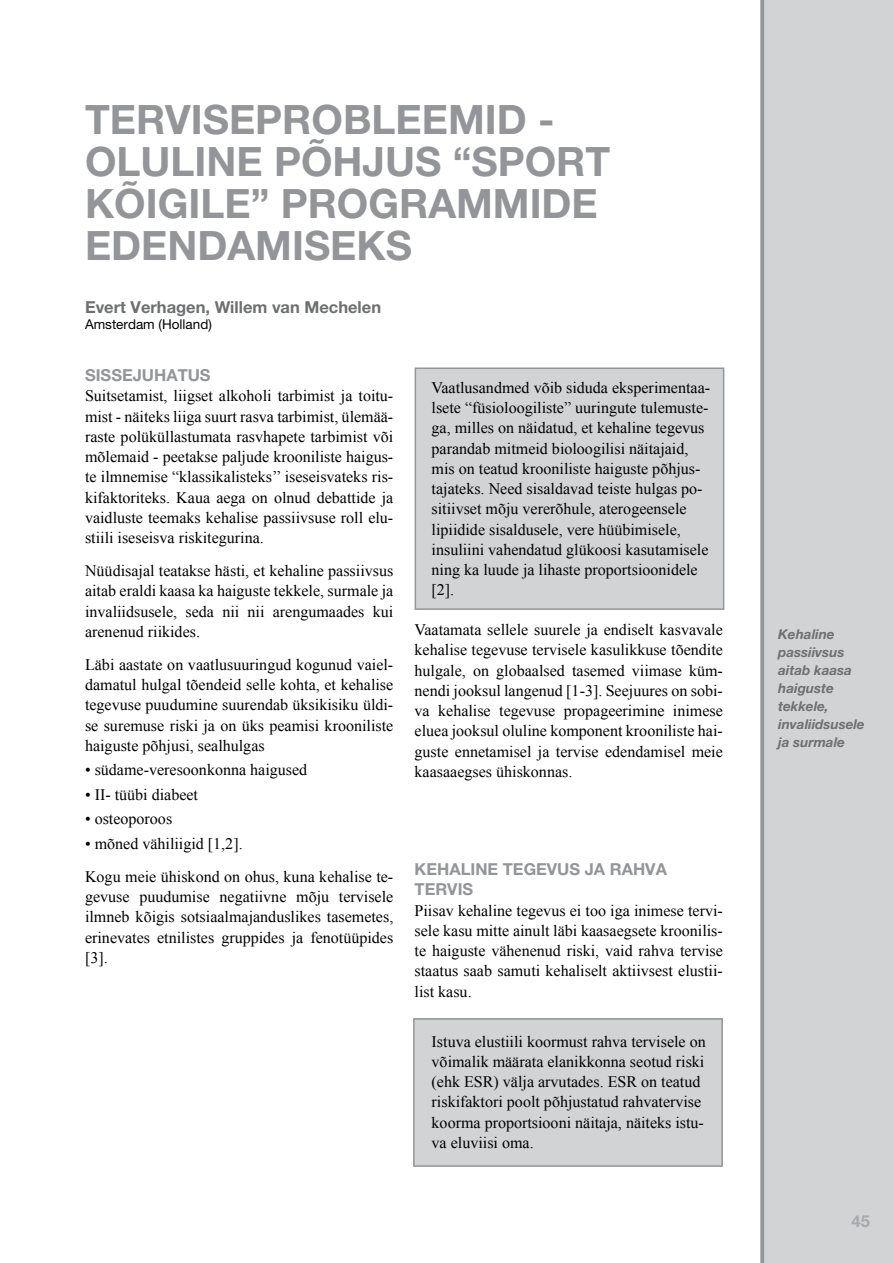
<style>
.page{position:relative;width:893px;height:1263px;background:#fff}
.page>*{position:absolute;margin:0;border:0;box-sizing:border-box;transform-origin:0 0}
.t1{font:700 40.5px/42px "Helvetica Neue EE";color:#939598}
.t2{font:700 16.5px/19.8px "Helvetica Neue EE";color:#939598}
.t3{font:700 16.5px "Helvetica Neue EE";color:#6d6f71}
.t4{font:700 16.5px "Helvetica Neue EE";color:#a7a9ac}
.t5{font:16.05px/20.2px "Times New Roman";color:#000;text-align:justify}
.t6{font:italic 700 13.5px/18px "Helvetica Neue EE";color:#6d6f71}
.t7{font:13.5px "Helvetica Neue EE";color:#000}
</style>
<div class="page">
<div style="left:760px;top:0;width:133px;height:1263px;background:#d1d3d4"></div>
<div style="left:414px;top:1019px;width:308px;height:147px;background:#d1d3d4"></div>
<div style="left:413px;top:1018px;width:310px;height:149px;border:2px solid #939598"></div>
<div style="left:415px;top:368px;width:309px;height:241px;background:#d1d3d4"></div>
<div style="left:415px;top:367px;width:309px;height:243px;border:2px solid #939598"></div>
<h1 class="t1" style="left:85px;top:97px;width:527px">TERVISEPROBLEEMID -<br>OLULINE PÕHJUS “SPORT<br>KÕIGILE” PROGRAMMIDE<br>EDENDAMISEKS</h1>
<p class="t3" style="left:85px;top:296px;width:298px">Evert Verhagen, Willem van Mechelen</p>
<p class="t7" style="left:85px;top:316px;width:128px">Amsterdam (Holland)</p>
<p class="t2" style="left:85px;top:365px;width:127px">SISSEJUHATUS</p>
<p class="t5" style="left:85px;top:386px;width:310px">Suitsetamist, liigset alkoholi tarbimist ja toitu&shy;mist - näiteks liiga suurt rasva tarbimist, ülemää&shy;raste polüküllastumata rasvhapete tarbimist või mõlemaid - peetakse paljude krooniliste haigus&shy;te ilmnemise “klassikalisteks’’ iseseisvateks ris&shy;kifaktoriteks. Kaua aega on olnud debattide ja vaidluste teemaks kehalise passiivsuse roll elu&shy;stiili iseseisva riskitegurina.</p>
<p class="t5" style="left:85px;top:560px;width:310px">Nüüdisajal teatakse hästi, et kehaline passiivsus aitab eraldi kaasa ka haiguste tekkele, surmale ja invaliidsusele, seda nii nii arengumaades kui arenenud riikides.</p>
<p class="t5" style="left:85px;top:654px;width:310px">Läbi aastate on vaatlusuuringud kogunud vaiel&shy;damatul hulgal tõendeid selle kohta, et kehalise tegevuse puudumine suurendab üksikisiku üldi&shy;se suremuse riski ja on üks peamisi krooniliste haiguste põhjusi, sealhulgas</p>
<p class="t5" style="left:85px;top:760px;width:224px">• südame-veresoonkonna haigused</p>
<p class="t5" style="left:85px;top:784px;width:115px">• II- tüübi diabeet</p>
<p class="t5" style="left:85px;top:809px;width:89px">• osteoporoos</p>
<p class="t5" style="left:85px;top:827px;width:310px;line-height:33px">• mõned vähiliigid [1,2].<br>Kogu meie ühiskond on ohus, kuna kehalise te-</p>
<p class="t5" style="left:85px;top:886px;width:310px">gevuse puudumise negatiivne mõju tervisele ilmneb kõigis sotsiaalmajanduslikes tasemetes, erinevates etnilistes gruppides ja fenotüüpides [3].</p>
<p class="t5" style="left:432px;top:377px;width:280px;text-align:left">Vaatlusandmed võib siduda eksperimentaa&shy;lsete “füsioloogiliste” uuringute tulemuste&shy;ga, milles on näidatud, et kehaline tegevus parandab mitmeid bioloogilisi näitajaid, mis on teatud krooniliste haiguste põhjus&shy;tajateks. Need sisaldavad teiste hulgas po&shy;sitiivset mõju vererõhule, aterogeensele lipiidide sisaldusele, vere hüübimisele, insuliini vahendatud glükoosi kasutamisele ning ka luude ja lihaste proportsioonidele [2].</p>
<p class="t5" style="left:415px;top:619px;width:310px">Vaatamata sellele suurele ja endiselt kasvavale kehalise tegevuse tervisele kasulikkuse tõendite hulgale, on globaalsed tasemed viimase küm&shy;nendi jooksul langenud [1-3]. Seejuures on sobi&shy;va kehalise tegevuse propageerimine inimese eluea jooksul oluline komponent krooniliste hai&shy;guste ennetamisel ja tervise edendamisel meie kaasaaegses ühiskonnas.</p>
<p class="t2" style="left:415px;top:859px;width:254px">KEHALINE TEGEVUS JA RAHVA<br>TERVIS</p>
<p class="t5" style="left:415px;top:900px;width:310px">Piisav kehaline tegevus ei too iga inimese tervi&shy;sele kasu mitte ainult läbi kaasaegsete kroonilis&shy;te haiguste vähenenud riski, vaid rahva tervise staatus saab samuti kehaliselt aktiivsest elustii&shy;list kasu.</p>
<p class="t5" style="left:432px;top:1031px;width:276px;text-align:left">Istuva elustiili koormust rahva tervisele on võimalik määrata elanikkonna seotud riski (ehk ESR) välja arvutades. ESR on teatud riskifaktori poolt põhjustatud rahvatervise koorma proportsiooni näitaja, näiteks istu&shy;va eluviisi oma.</p>
<p class="t6" style="left:778px;top:625px;width:88px">Kehaline passiivsus aitab kaasa haiguste tekke- le, invaliidsusele ja surmale</p>
<p class="t4" style="left:852px;top:1211px;width:20px">45</p>
</div>
